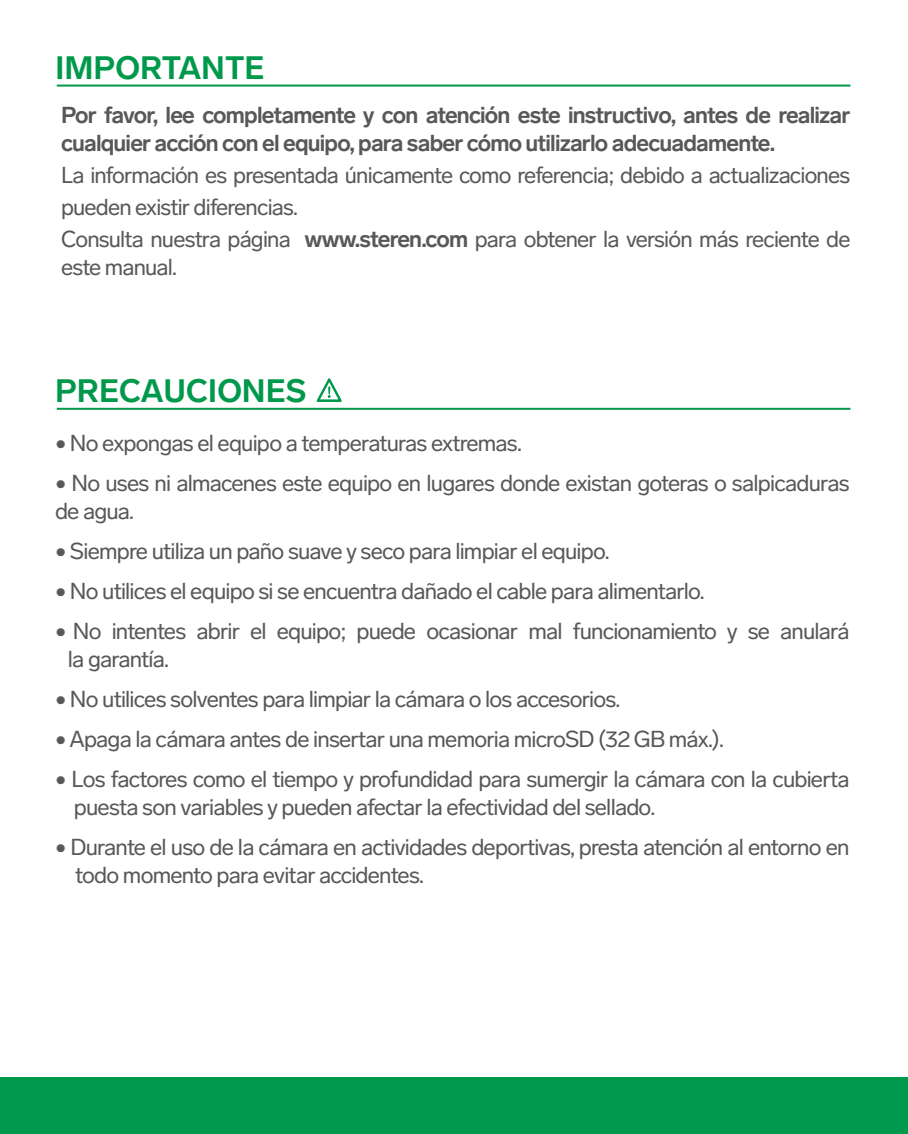
<style>
.page{position:relative;width:908px;height:1134px;background:#fff}
.page>*{position:absolute;margin:0;border:0;box-sizing:border-box;transform-origin:0 0}
.t1{font:700 32px "Lab Grotesque";color:#00994c}
.t2{font:22.8px/28px "Lab Grotesque";letter-spacing:-.035em;color:#57585a}
.t3{font:700 22.8px/28px "Lab Grotesque";letter-spacing:-.035em;color:#57585a}
.s1{font-weight:700}
</style>
<div class="page">
<div style="left:0;top:1077px;width:907px;height:57px;background:#00994c"></div>
<hr style="left:57px;top:408px;width:793px;height:2px;background:#00994c">
<hr style="left:57px;top:85px;width:793px;height:2px;background:#00994c">
<svg style="left:316px;top:378px;width:25px;height:24px"></svg>
<h1 class="t1" style="left:55px;top:49px;width:211px">IMPORTANTE</h1>
<p class="t3" style="left:61px;top:101px;width:790px">Por favor, lee completamente y con atención este instructivo, antes de realizar cualquier acción con el equipo, para saber cómo utilizarlo adecuadamente.</p>
<p class="t2" style="left:61px;top:159px;width:790px;line-height:32px">La información es presentada únicamente como referencia; debido a actualizaciones pueden existir diferencias.<br>Consulta nuestra página <span class="s1">www.steren.com</span> para obtener la versión más reciente de</p>
<p class="t2" style="left:61px;top:253px;width:117px">este manual.</p>
<h1 class="t1" style="left:55px;top:372px;width:253px">PRECAUCIONES</h1>
<p class="t2" style="left:55px;top:429px;width:468px">• No expongas el equipo a temperaturas extremas.</p>
<p class="t2" style="left:55px;top:469px;width:795px">• No uses ni almacenes este equipo en lugares donde existan goteras o salpicaduras de agua.</p>
<p class="t2" style="left:55px;top:537px;width:556px">• Siempre utiliza un paño suave y seco para limpiar el equipo.</p>
<p class="t2" style="left:55px;top:577px;width:651px">• No utilices el equipo si se encuentra dañado el cable para alimentarlo.</p>
<p class="t2" style="left:68px;top:617px;width:782px;text-indent:-13px">• No intentes abrir el equipo; puede ocasionar mal funcionamiento y se anulará la garantía.</p>
<p class="t2" style="left:55px;top:685px;width:566px">• No utilices solventes para limpiar la cámara o los accesorios.</p>
<p class="t2" style="left:55px;top:725px;width:670px">• Apaga la cámara antes de insertar una memoria microSD (32 GB máx.).</p>
<p class="t2" style="left:74px;top:765px;width:776px;text-indent:-19px">• Los factores como el tiempo y profundidad para sumergir la cámara con la cubierta puesta son variables y pueden afectar la efectividad del sellado.</p>
<p class="t2" style="left:75px;top:833px;width:775px;text-indent:-20px">• Durante el uso de la cámara en actividades deportivas, presta atención al entorno en todo momento para evitar accidentes.</p>
</div>
